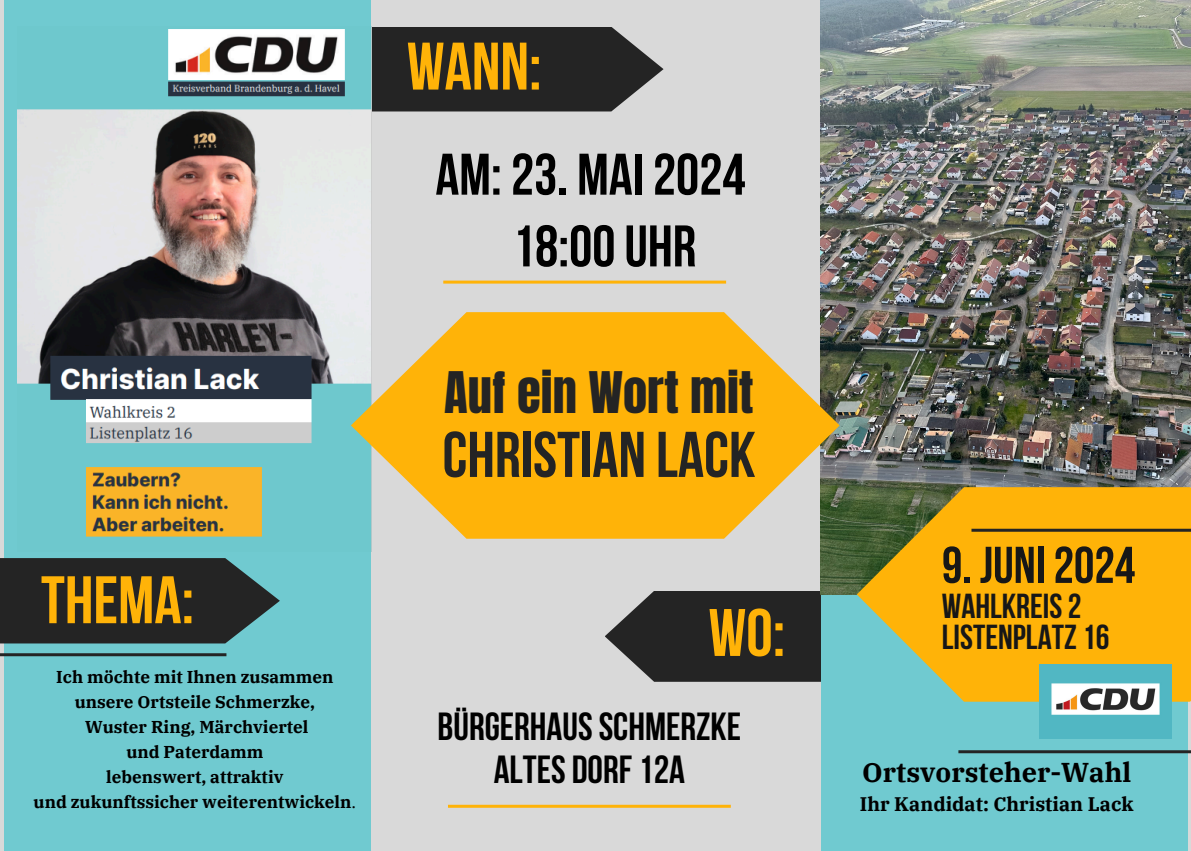
<style>
.page{position:relative;width:1191px;height:851px;background:#fff}
.page>*{position:absolute;margin:0;border:0;box-sizing:border-box;transform-origin:0 0}
.t1{font:700 67px "Bebas Neue";color:#ffb308}
.t2{font:700 64.4px "Bebas Neue";color:#242424}
.t3{font:700 58.6px/71.6px "Bebas Neue";color:#000;text-align:center}
.t4{font:700 51.6px "Bebas Neue";color:#171717}
.t5{font:48.6px "Anton";color:#242424}
.t6{font:700 39px/43.6px "Bebas Neue";color:#000;text-align:center}
.t7{font:700 34.6px/30.4px "Bebas Neue";color:#171717}
.t8{font:700 27.2px "IBM Plex Serif";color:#000}
.t9{font:700 19.6px "IBM Plex Serif";color:#000}
.t10{font:700 17.2px "IBM Plex Serif";color:#000}
.s1{font-weight:400}
</style>
<div class="page">
<div style="left:0;top:0;width:1191px;height:850px;background:#d9d9d9"></div>
<div style="left:4px;top:0;width:367px;height:850px;background:#70cad0"></div>
<svg style="left:605px;top:590px;width:216px;height:91px;background:#3b3b3b"></svg>
<div style="left:821px;top:0;width:366px;height:850px;background:#70cad0"></div>
<img style="left:821px;top:0;width:370px;height:594px">
<svg style="left:371px;top:27px;width:293px;height:84px;background:#343434"></svg>
<img style="left:18px;top:29px;width:353px;height:508px">
<svg style="left:857px;top:487px;width:334px;height:214px;background:#e1ad1d"></svg>
<svg style="left:351px;top:312px;width:489px;height:226px;fill:#ffb308"></svg>
<hr style="left:443px;top:280px;width:283px;height:3px;background:#ffb308">
<hr style="left:448px;top:804px;width:283px;height:3px;background:#ffb308">
<hr style="left:971px;top:528px;width:220px;height:3px;background:#242424">
<hr style="left:958px;top:750px;width:233px;height:3px;background:#242424">
<hr style="left:0;top:653px;width:226px;height:3px;background:#242424">
<img style="left:1040px;top:664px;width:132px;height:74px">
<svg style="left:0;top:558px;width:280px;height:85px;background:#2a3333"></svg>
<h4 class="t1" style="left:41px;top:573px;width:155px">THEMA:</h4>
<p class="t10" style="left:56px;top:664px;width:279px">Ich möchte mit Ihnen zusammen</p>
<p class="t10" style="left:75px;top:690px;width:242px">unsere Ortsteile Schmerzke,</p>
<p class="t10" style="left:85px;top:715px;width:225px">Wuster Ring, Märchviertel</p>
<p class="t10" style="left:126px;top:740px;width:139px">und Paterdamm</p>
<h6 class="t10" style="left:106px;top:765px;width:179px">lebenswert, attraktiv</h6>
<h1 class="t10" style="left:34px;top:790px;width:324px">und zukunftssicher weiterentwickeln<span class="s1">.</span></h1>
<h3 class="t1" style="left:407px;top:39px;width:136px">WANN:</h3>
<p class="t3" style="left:435px;top:144px;width:312px">AM: 23. MAI 2024<br>18:00UHR</p>
<p class="t5" style="left:444px;top:357px;width:311px">Auf ein Wort mit</p>
<h1 class="t2" style="left:443px;top:428px;width:315px">CHRISTIAN LACK</h1>
<h2 class="t1" style="left:709px;top:605px;width:78px">WO:</h2>
<h1 class="t6" style="left:438px;top:708px;width:305px">BÜRGERHAUSSCHMERZKE<br>ALTES DORF12A</h1>
<p class="t4" style="left:942px;top:544px;width:195px">9. JUNI 2024</p>
<p class="t7" style="left:942px;top:594px;width:169px">WAHLKREIS2<br>LISTENPLATZ16</p>
<h5 class="t8" style="left:862px;top:754px;width:270px">Ortsvorsteher-Wahl</h5>
<h5 class="t9" style="left:860px;top:791px;width:275px">Ihr Kandidat: Christian Lack</h5>
</div>
